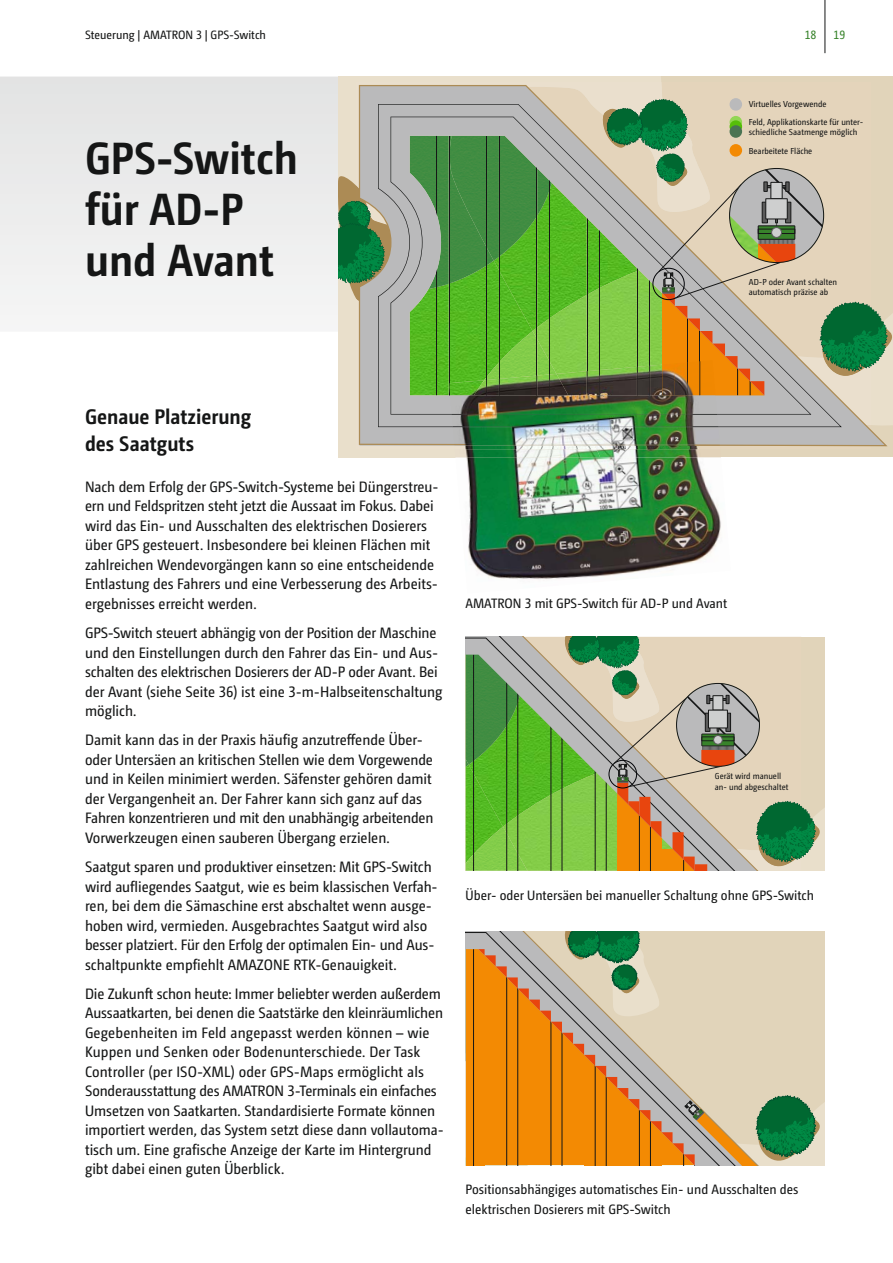
<style>
.page{position:relative;width:893px;height:1263px;background:#fff}
.page>*{position:absolute;margin:0;border:0;box-sizing:border-box;transform-origin:0 0}
.t1{font:700 45px/51px "Camingo Dos Pro S Cd";color:#151616}
.t2{font:700 21px/27px "Camingo Dos Pro S Cd";color:#151616}
.t3{font:15px/19.5px "Camingo Dos Pro S Cd";color:#151616}
.t4{font:13.5px/19.5px "Camingo Dos Pro S Cd";color:#151616}
.t5{font:12px "Camingo Dos Pro S Cd";color:#151616}
.t6{font:12px "Camingo Dos Pro S Cd";color:#38832b}
.t7{font:8.7px/10.4px "Camingo Dos Pro S Cd";color:#151616}
</style>
<div class="page">
<svg style="left:0;top:77px;width:339px;height:255px"></svg>
<svg style="left:466px;top:931px;width:359px;height:234px;background:#cdac73"></svg>
<svg style="left:466px;top:637px;width:359px;height:234px;background:#a5b680"></svg>
<svg style="left:339px;top:77px;width:554px;height:380px;background:#92b47e"></svg>
<img style="left:455px;top:457px;width:266px;height:123px">
<img style="left:596px;top:446px;width:125px;height:11px">
<img style="left:455px;top:449px;width:145px;height:8px">
<img style="left:449px;top:380px;width:25px;height:15px">
<img style="left:454px;top:446px;width:142px;height:3px">
<img style="left:556px;top:365px;width:43px;height:30px">
<img style="left:474px;top:374px;width:94px;height:21px">
<svg style="left:499px;top:379px;width:1px;height:16px"></svg>
<svg style="left:486px;top:380px;width:1px;height:15px"></svg>
<svg style="left:549px;top:374px;width:1px;height:21px"></svg>
<svg style="left:537px;top:375px;width:1px;height:20px"></svg>
<svg style="left:587px;top:371px;width:1px;height:24px"></svg>
<svg style="left:599px;top:99px;width:294px;height:332px;background:#b7b794"></svg>
<img style="left:700px;top:361px;width:1px;height:34px">
<img style="left:687px;top:362px;width:1px;height:33px">
<img style="left:450px;top:395px;width:270px;height:51px">
<img style="left:453px;top:426px;width:265px;height:1px">
<img style="left:452px;top:414px;width:265px;height:1px">
<img style="left:454px;top:444px;width:266px;height:2px">
<hr style="left:825px;top:0;width:1px;height:53px;background:#151616">
<p class="t5" style="left:85px;top:30px;width:182px">Steuerung | AMATRON 3 | GPS-Switch</p>
<h1 class="t1" style="left:85px;top:136px;width:214px">GPS-Switch für AD-P und Avant</h1>
<p class="t6" style="left:805px;top:30px;width:13px">18</p>
<p class="t6" style="left:833px;top:30px;width:13px">19</p>
<p class="t7" style="left:749px;top:96px;width:116px;line-height:17.4px">Virtuelles Vorgewende<br>Feld, Applikationskarte für unter-</p>
<p class="t7" style="left:749px;top:124px;width:110px;line-height:18.3px">schiedliche Saatmenge möglich<br>Bearbeitete Fläche</p>
<p class="t7" style="left:749px;top:277px;width:90px">AD-P oder Avant schalten automatisch präzise ab</p>
<h2 class="t2" style="left:85px;top:405px;width:168px">Genaue Platzierung des Saatguts</h2>
<p class="t3" style="left:85px;top:478px;width:355px">Nach dem Erfolg der GPS-Switch-Systeme bei Düngerstreu&shy;ern und Feldspritzen steht jetzt die Aussaat im Fokus. Dabei wird das Ein- und Ausschalten des elektrischen Dosierers über GPS gesteuert. Insbesondere bei kleinen Flächen mit zahlreichen Wendevorgängen kann so eine entscheidende Entlastung des Fahrers und eine Verbesserung des Arbeits&shy;ergebnisses erreicht werden.</p>
<p class="t3" style="left:85px;top:624px;width:359px">GPS-Switch steuert abhängig von der Position der Maschine und den Einstellungen durch den Fahrer das Ein- und Aus&shy;schalten des elektrischen Dosierers der AD-P oder Avant. Bei der Avant (siehe Seite 36) ist eine 3-m-Halbseitenschaltung möglich.</p>
<p class="t3" style="left:85px;top:731px;width:350px">Damit kann das in der Praxis häufig anzutreffende Über&shy;oder Untersäen an kritischen Stellen wie dem Vorgewende und in Keilen minimiert werden. Säfenster gehören damit der Vergangenheit an. Der Fahrer kann sich ganz auf das Fahren konzentrieren und mit den unabhängig arbeitenden Vorwerkzeugen einen sauberen Übergang erzielen.</p>
<p class="t3" style="left:85px;top:858px;width:354px">Saatgut sparen und produktiver einsetzen: Mit GPS-Switch wird aufliegendes Saatgut, wie es beim klassischen Verfah&shy;ren, bei dem die Sämaschine erst abschaltet wenn ausge&shy;hoben wird, vermieden. Ausgebrachtes Saatgut wird also besser platziert. Für den Erfolg der optimalen Ein- und Aus&shy;schaltpunkte empfiehlt AMAZONE RTK-Genauigkeit.</p>
<p class="t3" style="left:85px;top:985px;width:360px">Die Zukunft schon heute: Immer beliebter werden außerdem Aussaatkarten, bei denen die Saatstärke den kleinräumlichen Gegebenheiten im Feld angepasst werden können – wie Kuppen und Senken oder Bodenunterschiede. Der Task Controller (per ISO-XML) oder GPS-Maps ermöglicht als Sonderausstattung des AMATRON 3-Terminals ein einfaches Umsetzen von Saatkarten. Standardisierte Formate können importiert werden, das System setzt diese dann vollautoma&shy;tisch um. Eine grafische Anzeige der Karte im Hintergrund gibt dabei einen guten Überblick.</p>
<p class="t4" style="left:466px;top:594px;width:263px">AMATRON 3 mit GPS-Switch für AD-P und Avant</p>
<p class="t7" style="left:715px;top:772px;width:75px">Gerät wird manuell an- und abgeschaltet</p>
<p class="t4" style="left:466px;top:886px;width:350px">Über- oder Untersäen bei manueller Schaltung ohne GPS-Switch</p>
<p class="t4" style="left:466px;top:1181px;width:334px">Positionsabhängiges automatisches Ein- und Ausschalten des elektrischen Dosierers mit GPS-Switch</p>
</div>
